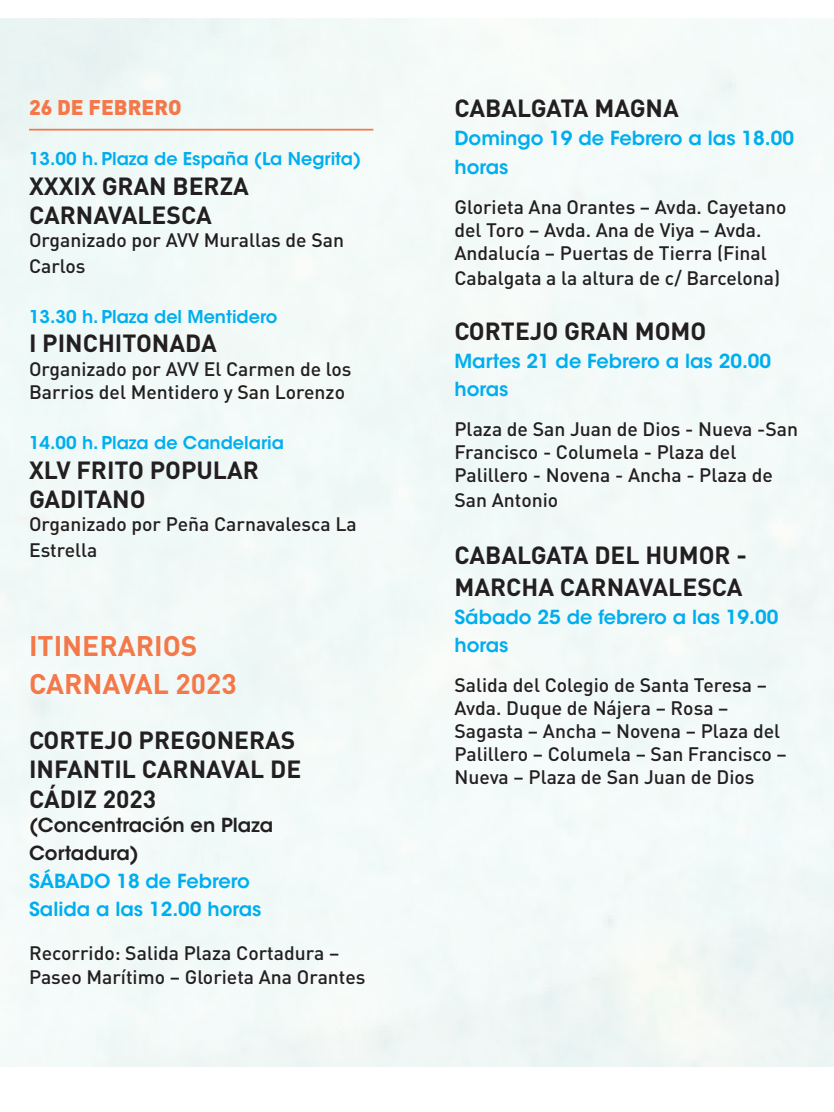
<style>
.page{position:relative;width:834px;height:1112px;background:#fff}
.page>*{position:absolute;margin:0;border:0;box-sizing:border-box;transform-origin:0 0}
.t1{font:700 28.05px/37.9px "DIN Pro";color:#f47849}
.t2{font:700 24.55px/29.4px "DIN Pro";color:#231f20}
.t3{font:900 21.05px "DIN Pro";color:#f47849}
.t4{font:500 19.3px/23.1px "DIN Pro";color:#231f20}
.t5{font:600 19.3px/28.1px "ITC Avant Garde Std";color:#00aeef}
.t6{font:600 17.55px "ITC Avant Garde Std";color:#00aeef}
.s1{color:#231f20}
</style>
<div class="page">
<hr style="left:29px;top:129px;width:344px;height:2px;background:#f47849">
<p class="t3" style="left:29px;top:93px;width:154px">26 DE FEBRERO</p>
<p class="t6" style="left:29px;top:148px;width:334px">13.00 h. Plaza de España (La Negrita)</p>
<p class="t2" style="left:29px;top:170px;width:221px">XXXIX GRAN BERZA<br>CARNAVALESCA</p>
<p class="t4" style="left:29px;top:227px;width:317px;line-height:25.2px">Organizado por AVV Murallas de San<br>Carlos</p>
<p class="t6" style="left:29px;top:305px;width:250px">13.30 h. Plaza del Mentidero</p>
<p class="t2" style="left:29px;top:328px;width:189px">I PINCHITONADA</p>
<p class="t4" style="left:29px;top:356px;width:324px">Organizado por AVV El Carmen de los<br>Barrios del Mentidero y San Lorenzo</p>
<p class="t6" style="left:29px;top:432px;width:257px">14.00 h. Plaza de Candelaria</p>
<p class="t2" style="left:29px;top:454px;width:231px">XLV FRITO POPULAR<br>GADITANO</p>
<p class="t4" style="left:29px;top:511px;width:329px;line-height:25.2px">Organizado por Peña Carnavalesca La<br>Estrella</p>
<p class="t1" style="left:29px;top:626px;width:209px">ITINERARIOS<br>CARNAVAL 2023</p>
<p class="t2" style="left:29px;top:724px;width:274px">CORTEJO PREGONERAS<br>INFANTIL CARNAVAL DE<br>CÁDIZ 2023</p>
<p class="t5" style="left:29px;top:811px;width:246px"><span class="s1">(Concentración en Plaza<br>Cortadura)<br></span>SÁBADO 18 de Febrero<br>Salida a las 12.00 horas</p>
<p class="t4" style="left:29px;top:941px;width:338px">Recorrido: Salida Plaza Cortadura –<br>Paseo Marítimo – Glorieta Ana Orantes</p>
<p class="t2" style="left:454px;top:93px;width:226px">CABALGATA MAGNA</p>
<p class="t5" style="left:454px;top:124px;width:341px">Domingo 19 de Febrero a las 18.00 horas</p>
<p class="t4" style="left:454px;top:194px;width:334px">Glorieta Ana Orantes – Avda. Cayetano del Toro – Avda. Ana de Viya – Avda.<br>Andalucía – Puertas de Tierra (Final</p>
<p class="t4" style="left:454px;top:266px;width:327px">Cabalgata a la altura de c/ Barcelona)</p>
<p class="t2" style="left:454px;top:315px;width:254px">CORTEJO GRAN MOMO</p>
<p class="t5" style="left:454px;top:347px;width:318px">Martes 21 de Febrero a las 20.00 horas</p>
<p class="t4" style="left:454px;top:416px;width:345px">Plaza de San Juan de Dios - Nueva -San<br>Francisco - Columela - Plaza del<br>Palillero - Novena - Ancha - Plaza de</p>
<p class="t4" style="left:454px;top:488px;width:105px">San Antonio</p>
<p class="t2" style="left:454px;top:538px;width:294px;line-height:31.6px">CABALGATA DEL HUMOR -<br>MARCHA CARNAVALESCA</p>
<p class="t5" style="left:454px;top:603px;width:325px">Sábado 25 de febrero a las 19.00 horas</p>
<p class="t4" style="left:454px;top:672px;width:334px">Salida del Colegio de Santa Teresa – Avda. Duque de Nájera – Rosa – Sagasta – Ancha – Novena – Plaza del Palillero – Columela – San Francisco – Nueva – Plaza de San Juan de Dios</p>
</div>
